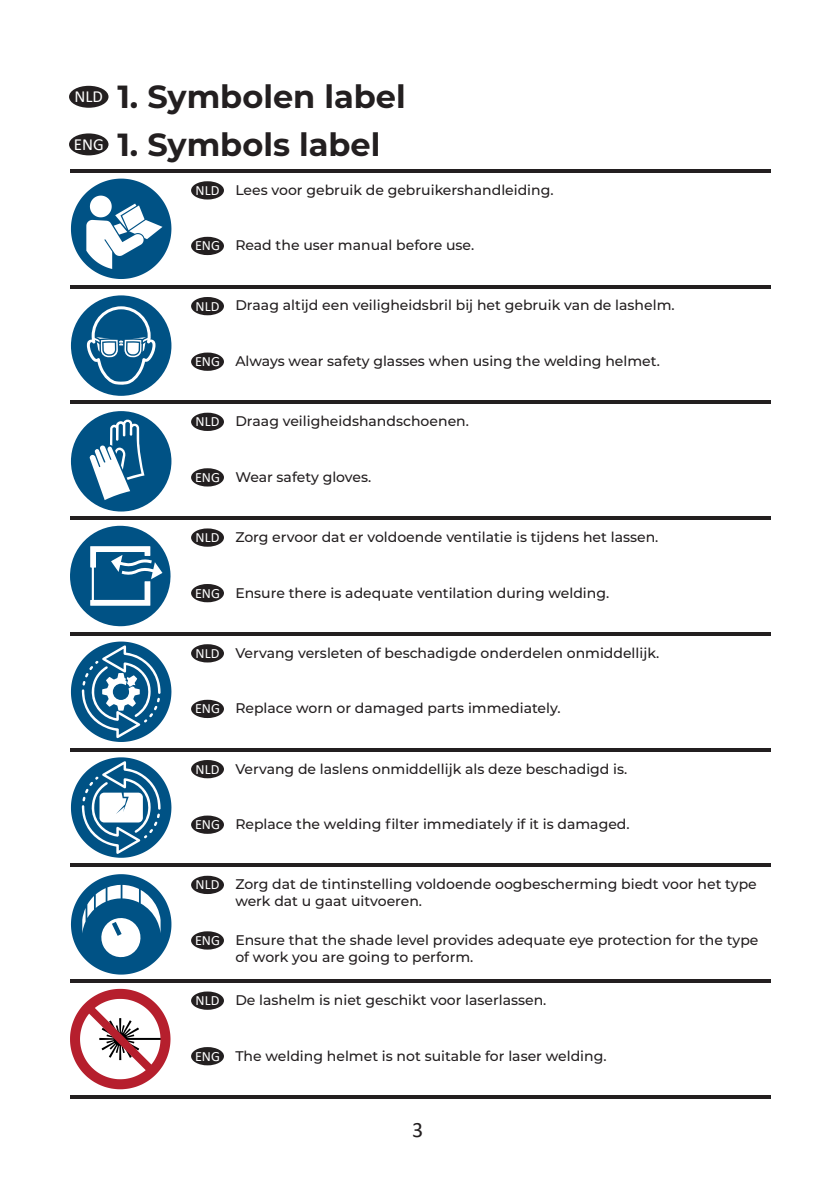
<style>
.page{position:relative;width:840px;height:1191px;background:#fff}
.page>*{position:absolute;margin:0;border:0;box-sizing:border-box;transform-origin:0 0}
.t1{font:700 32px "Montserrat";color:#231f20}
.t2{font:22px "Calibri";color:#231f20}
.t3{font:17px "Calibri";color:#fff}
.t4{font:14.2px "Calibri";color:#fff}
.t5{font:500 14px/16.8px "Montserrat";color:#231f20}
</style>
<div class="page">
<svg style="left:70px;top:988px;width:100px;height:101px"></svg>
<svg style="left:71px;top:874px;width:100px;height:100px"></svg>
<div style="left:69px;top:86px;width:39px;height:22px;background:#231f20;border-radius:50%"></div>
<div style="left:69px;top:133px;width:39px;height:22px;background:#231f20;border-radius:50%"></div>
<div style="left:191px;top:181px;width:33px;height:18px;background:#231f20;border-radius:50%"></div>
<div style="left:191px;top:237px;width:33px;height:18px;background:#231f20;border-radius:50%"></div>
<svg style="left:71px;top:179px;width:100px;height:100px"></svg>
<hr style="left:70px;top:169px;width:700px;height:4px;background:#231f20">
<hr style="left:70px;top:285px;width:700px;height:3px;background:#231f20">
<div style="left:71px;top:295px;width:100px;height:101px;background:#005285;border-radius:50%"></div>
<svg style="left:87px;top:306px;width:68px;height:79px"></svg>
<div style="left:71px;top:411px;width:100px;height:100px;background:#005285;border-radius:50%"></div>
<svg style="left:90px;top:419px;width:54px;height:81px"></svg>
<svg style="left:70px;top:525px;width:101px;height:102px"></svg>
<svg style="left:71px;top:641px;width:100px;height:101px"></svg>
<svg style="left:71px;top:757px;width:100px;height:100px"></svg>
<div style="left:191px;top:297px;width:33px;height:18px;background:#231f20;border-radius:50%"></div>
<div style="left:191px;top:352px;width:33px;height:19px;background:#231f20;border-radius:50%"></div>
<hr style="left:70px;top:400px;width:700px;height:4px;background:#231f20">
<div style="left:191px;top:413px;width:33px;height:18px;background:#231f20;border-radius:50%"></div>
<div style="left:191px;top:468px;width:33px;height:18px;background:#231f20;border-radius:50%"></div>
<hr style="left:70px;top:516px;width:700px;height:4px;background:#231f20">
<div style="left:191px;top:528px;width:33px;height:19px;background:#231f20;border-radius:50%"></div>
<div style="left:191px;top:584px;width:33px;height:18px;background:#231f20;border-radius:50%"></div>
<hr style="left:70px;top:632px;width:700px;height:4px;background:#231f20">
<div style="left:191px;top:644px;width:33px;height:18px;background:#231f20;border-radius:50%"></div>
<div style="left:191px;top:700px;width:33px;height:18px;background:#231f20;border-radius:50%"></div>
<hr style="left:70px;top:748px;width:700px;height:3px;background:#231f20">
<div style="left:191px;top:760px;width:33px;height:18px;background:#231f20;border-radius:50%"></div>
<div style="left:191px;top:815px;width:33px;height:19px;background:#231f20;border-radius:50%"></div>
<hr style="left:70px;top:863px;width:700px;height:4px;background:#231f20">
<div style="left:191px;top:875px;width:33px;height:19px;background:#231f20;border-radius:50%"></div>
<div style="left:191px;top:931px;width:33px;height:18px;background:#231f20;border-radius:50%"></div>
<hr style="left:70px;top:979px;width:700px;height:4px;background:#231f20">
<div style="left:191px;top:991px;width:33px;height:18px;background:#231f20;border-radius:50%"></div>
<div style="left:191px;top:1047px;width:33px;height:18px;background:#231f20;border-radius:50%"></div>
<hr style="left:70px;top:1095px;width:700px;height:3px;background:#231f20">
<p class="t3" style="left:74px;top:85px;width:30px">NLD</p>
<p class="t3" style="left:74px;top:132px;width:31px">ENG</p>
<p class="t1" style="left:117px;top:73px;width:290px">1. Symbolen label</p>
<p class="t1" style="left:117px;top:121px;width:264px">1. Symbols label</p>
<p class="t4" style="left:195px;top:180px;width:25px">NLD</p>
<p class="t5" style="left:235px;top:181px;width:319px">Lees voor gebruik de gebruikershandleiding.</p>
<p class="t4" style="left:195px;top:236px;width:26px">ENG</p>
<p class="t5" style="left:235px;top:236px;width:240px">Read the user manual before use.</p>
<p class="t4" style="left:195px;top:296px;width:25px">NLD</p>
<p class="t5" style="left:235px;top:296px;width:440px">Draag altijd een veiligheidsbril bij het gebruik van de lashelm.</p>
<p class="t4" style="left:195px;top:351px;width:26px">ENG</p>
<p class="t5" style="left:235px;top:352px;width:426px">Always wear safety glasses when using the welding helmet.</p>
<p class="t4" style="left:195px;top:412px;width:25px">NLD</p>
<p class="t5" style="left:235px;top:412px;width:235px">Draag veiligheidshandschoenen.</p>
<p class="t4" style="left:195px;top:467px;width:26px">ENG</p>
<p class="t5" style="left:235px;top:468px;width:137px">Wear safety gloves.</p>
<p class="t4" style="left:195px;top:527px;width:25px">NLD</p>
<p class="t4" style="left:195px;top:583px;width:26px">ENG</p>
<p class="t5" style="left:235px;top:528px;width:424px">Zorg ervoor dat er voldoende ventilatie is tijdens het lassen.</p>
<p class="t5" style="left:235px;top:583px;width:375px">Ensure there is adequate ventilation during welding.</p>
<p class="t4" style="left:195px;top:643px;width:25px">NLD</p>
<p class="t5" style="left:235px;top:644px;width:425px">Vervang versleten of beschadigde onderdelen onmiddellijk.</p>
<p class="t4" style="left:195px;top:698px;width:26px">ENG</p>
<p class="t5" style="left:235px;top:699px;width:326px">Replace worn or damaged parts immediately.</p>
<p class="t4" style="left:195px;top:759px;width:25px">NLD</p>
<p class="t5" style="left:235px;top:759px;width:393px">Vervang de laslens onmiddellijk als deze beschadigd is.</p>
<p class="t4" style="left:195px;top:814px;width:26px">ENG</p>
<p class="t5" style="left:235px;top:815px;width:395px">Replace the welding filter immediately if it is damaged.</p>
<p class="t4" style="left:195px;top:874px;width:25px">NLD</p>
<p class="t4" style="left:195px;top:930px;width:26px">ENG</p>
<p class="t4" style="left:195px;top:990px;width:25px">NLD</p>
<p class="t5" style="left:235px;top:875px;width:522px">Zorg dat de tintinstelling voldoende oogbescherming biedt voor het type werk dat u gaat uitvoeren.</p>
<p class="t5" style="left:235px;top:931px;width:524px">Ensure that the shade level provides adequate eye protection for the type of work you are going to perform.</p>
<p class="t5" style="left:235px;top:991px;width:312px">De lashelm is niet geschikt voor laserlassen.</p>
<p class="t4" style="left:195px;top:1046px;width:26px">ENG</p>
<p class="t5" style="left:235px;top:1046px;width:372px">The welding helmet is not suitable for laser welding.</p>
<p class="t2" style="left:412px;top:1114px;width:13px">3</p>
</div>
